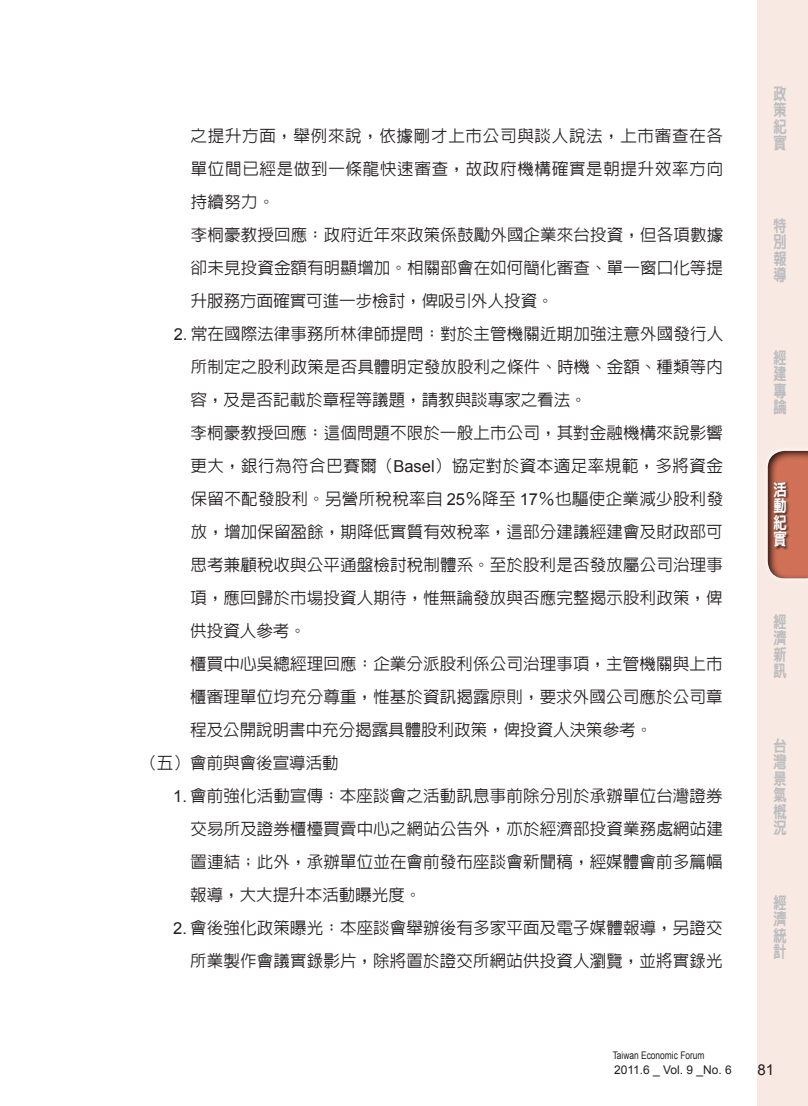
<style>
.page{position:relative;width:808px;height:1106px;background:#fff}
.page>*{position:absolute;margin:0;border:0;box-sizing:border-box;transform-origin:0 0}
.t1{font:500 16.5px/33px "Lin Gothic";letter-spacing:.01em;color:#231f20}
.t2{font:500 16.5px "Lin Gothic";letter-spacing:.03em;color:#231f20}
.t3{font:800 16.5px/16.5px "Lin Gothic";color:#bcbdc0;text-align:justify;scale:.8 1}
.t4{font:800 16.5px/16.5px "Lin Gothic";color:#fff;text-align:justify;scale:.8 1}
.t5{font:15px "Arial";color:#231f20}
.t6{font:12px "Arial";color:#231f20}
.t7{font:10.5px "Arial";color:#231f20;scale:.8 1}
.s1{font-family:"Arial";font-weight:400}
</style>
<div class="page">
<div style="left:757px;top:0;width:51px;height:1106px;background:#f8e9e2"></div>
<svg style="left:766px;top:449px;width:42px;height:130px;background:#c1735d"></svg>
<div style="left:773px;top:481px;width:16px;height:69px;background:#231f20;opacity:.75"></div>
<p class="t1" style="left:190px;top:119px;width:534px">之提升方面，舉例來說，依據剛才上市公司與談人說法，上市審查在各單位間已經是做到一條龍快速審查，故政府機構確實是朝提升效率方向持續努力。<br>李桐豪教授回應：政府近年來政策係鼓勵外國企業來台投資，但各項數據卻未見投資金額有明顯增加。相關部會在如何簡化審查、單一窗口化等提升服務方面確實可進一步檢討，俾吸引外人投資。</p>
<p class="t1" style="left:174px;top:317px;width:551px"><span class="s1">2.</span> 常在國際法律事務所林律師提問：對於主管機關近期加強注意外國發行人</p>
<p class="t1" style="left:191px;top:350px;width:534px">所制定之股利政策是否具體明定發放股利之條件、時機、金額、種類等內</p>
<p class="t1" style="left:191px;top:383px;width:397px">容，及是否記載於章程等議題，請教與談專家之看法。</p>
<p class="t1" style="left:191px;top:416px;width:534px">李桐豪教授回應：這個問題不限於一般上市公司，其對金融機構來說影響</p>
<p class="t2" style="left:191px;top:457px;width:534px">更大，銀行為符合巴賽爾（<span class="s1">Basel</span>）協定對於資本適足率規範，多將資金</p>
<p class="t1" style="left:191px;top:482px;width:534px">保留不配發股利。另營所稅稅率自 <span class="s1">25</span>％降至 <span class="s1">17</span>％也驅使企業減少股利發</p>
<p class="t1" style="left:191px;top:515px;width:533px">放，增加保留盈餘，期降低實質有效稅率，這部分建議經建會及財政部可</p>
<p class="t1" style="left:190px;top:548px;width:534px">思考兼顧稅收與公平通盤檢討稅制體系。至於股利是否發放屬公司治理事</p>
<p class="t1" style="left:190px;top:581px;width:534px">項，應回歸於市場投資人期待，惟無論發放與否應完整揭示股利政策，俾</p>
<p class="t1" style="left:190px;top:614px;width:117px">供投資人參考。</p>
<p class="t1" style="left:190px;top:647px;width:534px">櫃買中心吳總經理回應：企業分派股利係公司治理事項，主管機關與上市</p>
<p class="t1" style="left:190px;top:680px;width:534px">櫃審理單位均充分尊重，惟基於資訊揭露原則，要求外國公司應於公司章</p>
<p class="t1" style="left:190px;top:713px;width:464px">程及公開說明書中充分揭露具體股利政策，俾投資人決策參考。</p>
<p class="t1" style="left:140px;top:746px;width:200px">（五）會前與會後宣導活動</p>
<p class="t1" style="left:190px;top:779px;width:534px;text-align:justify;text-indent:-17px"><span class="s1">1.</span> 會前強化活動宣傳：本座談會之活動訊息事前除分別於承辦單位台灣證券交易所及證券櫃檯買賣中心之網站公告外，亦於經濟部投資業務處網站建置連結；此外，承辦單位並在會前發布座談會新聞稿，經媒體會前多篇幅報導，大大提升本活動曝光度。</p>
<p class="t1" style="left:173px;top:911px;width:551px;text-align:right"><span class="s1">2.</span> 會後強化政策曝光：本座談會舉辦後有多家平面及電子媒體報導，另證交所業製作會議實錄影片，除將置於證交所網站供投資人瀏覽，並將實錄光</p>
<p class="t3" style="left:773px;top:85px;width:18px">政策紀實</p>
<p class="t3" style="left:773px;top:217px;width:18px">特別報導</p>
<p class="t3" style="left:773px;top:349px;width:18px">經建專論</p>
<p class="t4" style="left:773px;top:481px;width:18px">活動紀實</p>
<p class="t3" style="left:773px;top:613px;width:18px">經濟新訊</p>
<p class="t3" style="left:773px;top:737px;width:18px">台灣景氣概況</p>
<p class="t3" style="left:773px;top:894px;width:18px">經濟統計</p>
<p class="t7" style="left:613px;top:1048px;width:116px">Taiwan Economic Forum</p>
<p class="t6" style="left:614px;top:1061px;width:119px">2011.6 _ Vol. 9 _No. 6</p>
<p class="t5" style="left:757px;top:1059px;width:18px">81</p>
</div>
